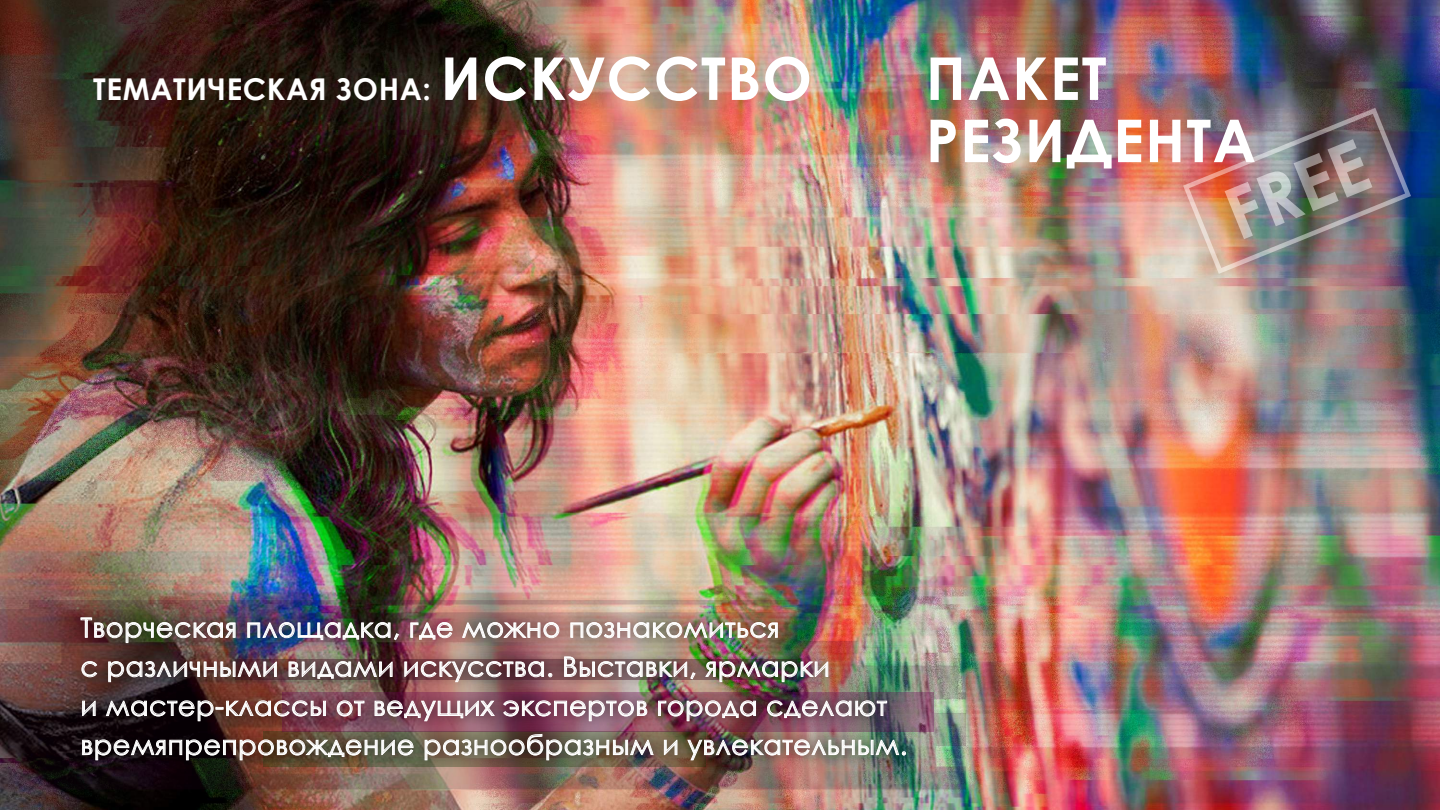
<style>
.page{position:relative;width:1440px;height:810px;background:#fff}
.page>*{position:absolute;margin:0;border:0;box-sizing:border-box;transform-origin:0 0}
.t1{font:700 59.1px/62.2px "Century Gothic";letter-spacing:.02em;color:#fff}
.t2{font:700 30px "Century Gothic";letter-spacing:.02em;color:#fff}
.t3{font:27px/39.1px "Century Gothic";letter-spacing:.02em;color:#fff}
.s1{font-size:59.1px}
</style>
<div class="page">
<img style="left:0;top:0;width:1440px;height:810px">
<img style="left:0;top:600px;width:966px;height:189px">
<img style="left:1161px;top:85px;width:273px;height:211px">
<img style="left:1183px;top:108px;width:228px;height:166px">
<img style="left:48px;top:4px;width:818px;height:159px">
<img style="left:881px;top:4px;width:431px;height:266px">
<img style="left:60px;top:594px;width:882px;height:193px">
<svg style="left:81px;top:618px;width:154px;height:25px;background:#71635a"></svg>
<img style="left:247px;top:622px;width:152px;height:18px">
<svg style="left:410px;top:622px;width:42px;height:18px"></svg>
<svg style="left:462px;top:622px;width:97px;height:16px;background:#a9918e"></svg>
<img style="left:570px;top:622px;width:208px;height:16px">
<svg style="left:82px;top:661px;width:15px;height:16px"></svg>
<svg style="left:108px;top:661px;width:169px;height:21px;background:#725d5c"></svg>
<svg style="left:289px;top:661px;width:104px;height:18px;background:#827272"></svg>
<svg style="left:404px;top:661px;width:148px;height:21px;background:#8a6a6e"></svg>
<svg style="left:564px;top:657px;width:131px;height:22px;background:#95807e"></svg>
<img style="left:705px;top:661px;width:123px;height:21px">
<svg style="left:82px;top:701px;width:14px;height:15px"></svg>
<svg style="left:106px;top:700px;width:220px;height:21px;background:#664f50"></svg>
<svg style="left:337px;top:700px;width:27px;height:16px"></svg>
<svg style="left:375px;top:700px;width:120px;height:21px;background:#9a747f"></svg>
<svg style="left:503px;top:700px;width:144px;height:21px;background:#997282"></svg>
<img style="left:658px;top:700px;width:98px;height:21px">
<svg style="left:767px;top:700px;width:120px;height:18px;background:#89747e"></svg>
<svg style="left:82px;top:740px;width:331px;height:20px;background:#675f58"></svg>
<svg style="left:425px;top:734px;width:229px;height:26px;background:#80766a"></svg>
<svg style="left:664px;top:740px;width:13px;height:15px"></svg>
<img style="left:687px;top:740px;width:219px;height:20px">
<p class="t2" style="left:93px;top:66px;width:720px">ТЕМАТИЧЕСКАЯ ЗОНА: <span class="s1">ИСКУССТВО</span></p>
<h1 class="t1" style="left:926px;top:45px;width:332px">ПАКЕТ<br>РЕЗИДЕНТА</h1>
<p class="t3" style="left:81px;top:608px;width:828px">Творческая площадка, где можно познакомиться<br>с различными видами искусства. Выставки, ярмарки<br>и мастер-классы от ведущих экспертов города сделают времяпрепровождение разнообразным и увлекательным.</p>
</div>
